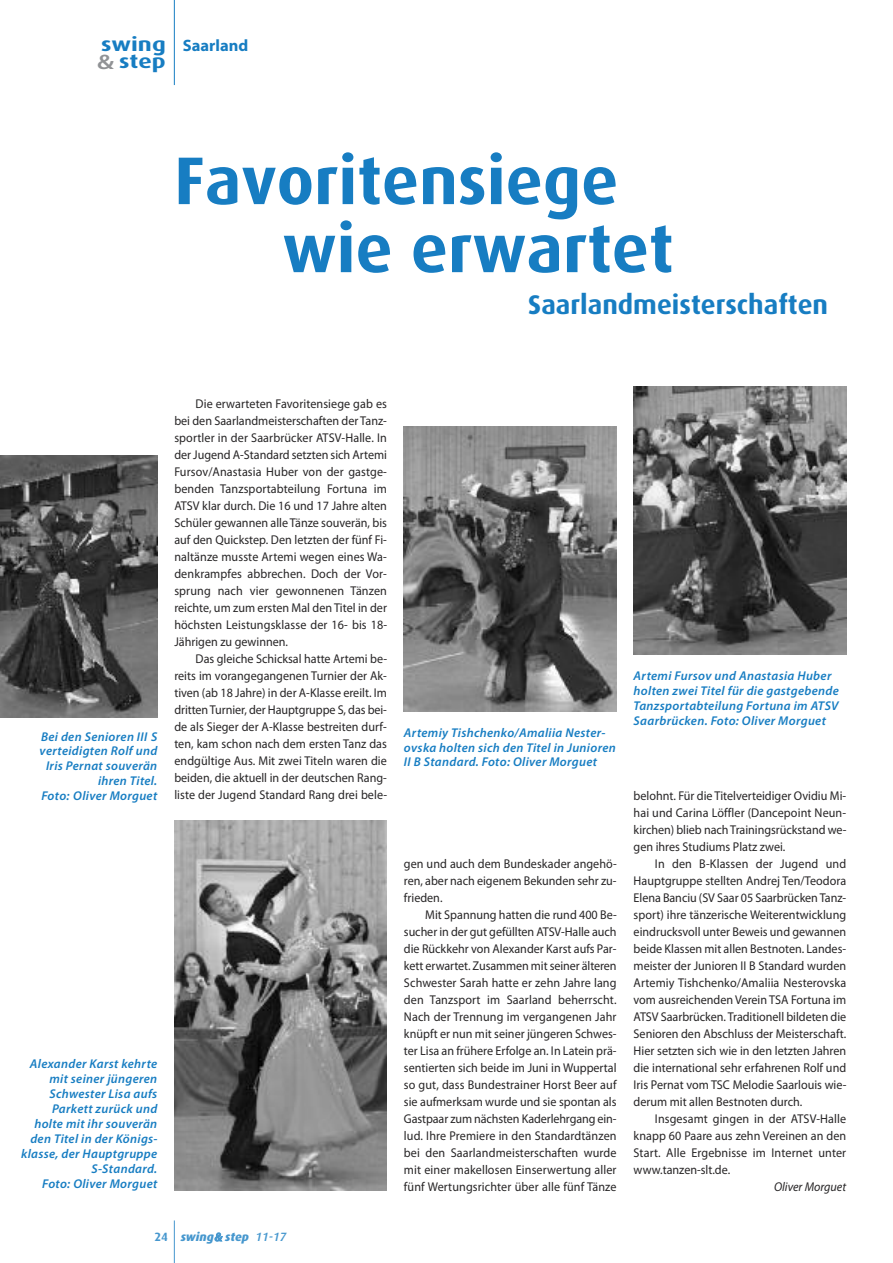
<style>
.page{position:relative;width:893px;height:1263px;background:#fff}
.page>*{position:absolute;margin:0;border:0;box-sizing:border-box;transform-origin:0 0}
.t1{font:700 67.5px/68.1px "Dax";color:#177dc2}
.t2{font:700 27px "Dax";color:#177dc2}
.t3{font:700 19.5px/16.5px "Dax";color:#177dc2;scale:1.25 1}
.t4{font:700 16.5px "Myriad Pro";color:#177dc2}
.t5{font:12.75px/17px "Myriad Pro";color:#272526;text-align:justify;scale:.95 1}
.t6{font:italic 600 12.75px/14.9px "Myriad Pro";letter-spacing:.025em;color:#177dc2;text-align:right}
.t7{font:italic 12.75px "Myriad Pro";color:#272526;scale:.95 1}
.t8{font:italic 800 12px "Dax";color:#4697ce}
.s1{font-family:"Myriad Pro";font-weight:600;font-size:21px;color:#909295}
.s2{font-weight:700;font-style:normal}
.s3{font-family:"Myriad Pro";font-weight:600}
.s4{font-weight:500}
</style>
<div class="page">
<hr style="left:174px;top:1220px;width:1px;height:43px;background:#4697ce">
<hr style="left:174px;top:0;width:1px;height:85px;background:#177dc2">
<img style="left:174px;top:821px;width:213px;height:370px">
<img style="left:634px;top:387px;width:212px;height:267px">
<img style="left:404px;top:427px;width:213px;height:285px">
<img style="left:0;top:456px;width:157px;height:261px">
<h3 class="t3" style="left:97px;top:36px;width:57px">swing <span class="s1">&amp;</span> step</h3>
<p class="t4" style="left:183px;top:39px;width:67px">Saarland</p>
<h1 class="t1" style="left:282px;top:147px;width:393px;text-indent:-108px">Favoritensiege wie erwartet</h1>
<h2 class="t2" style="left:528px;top:289px;width:301px">Saarlandmeisterschaften</h2>
<p class="t6" style="left:40px;top:730px;width:119px">Bei den Senioren III S verteidigten Rolf und<br>Iris Pernat souverän ihren Titel.<br>Foto: Oliver Morguet</p>
<p class="t5" style="left:174px;top:396px;width:226px;text-indent:21px">Die erwarteten Favoritensiege gab es bei den Saarlandmeisterschaften der Tanz&shy;sportler in der Saarbrücker ATSV-Halle. In der Jugend A-Standard setzten sich Artemi Fursov/Anastasia Huber von der gastge&shy;benden Tanzsportabteilung Fortuna im ATSV klar durch. Die 16 und 17 Jahre alten Schüler gewannen alle Tänze souverän, bis auf den Quickstep. Den letzten der fünf Fi&shy;naltänze musste Artemi wegen eines Wa&shy;denkrampfes abbrechen. Doch der Vor&shy;sprung nach vier gewonnenen Tänzen reichte, um zum ersten Mal den Titel in der höchsten Leistungsklasse der 16- bis 18- Jährigen zu gewinnen.</p>
<p class="t5" style="left:174px;top:652px;width:226px;text-indent:21px">Das gleiche Schicksal hatte Artemi be&shy;reits im vorangegangenen Turnier der Ak&shy;tiven (ab 18 Jahre) in der A-Klasse ereilt. Im drittenTurnier, der Hauptgruppe S, das bei&shy;de als Sieger der A-Klasse bestreiten durf&shy;ten, kam schon nach dem ersten Tanz das endgültige Aus. Mit zwei Titeln waren die beiden, die aktuell in der deutschen Rang&shy;liste der Jugend Standard Rang drei bele-</p>
<p class="t6" style="left:21px;top:1058px;width:138px">Alexander Karst kehrte mit seiner jüngeren<br>Schwester Lisa aufs<br>Parkett zurück und holte mit ihr souverän den Titel in der Königs&shy;klasse, der Hauptgruppe<br>S-Standard.<br>Foto: Oliver Morguet</p>
<p class="t8" style="left:154px;top:1230px;width:133px"><span class="s2">24</span> swing<span class="s3">&amp;</span> step <span class="s4">11-17</span></p>
<p class="t6" style="left:404px;top:726px;width:213px;text-align:left">Artemiy Tishchenko/Amaliia Nester&shy;ovska holten sich den Titel in Junioren<br>II B Standard. Foto: Oliver Morguet</p>
<p class="t5" style="left:404px;top:856px;width:225px">gen und auch dem Bundeskader angehö&shy;ren, aber nach eigenem Bekunden sehr zu&shy;frieden.</p>
<p class="t5" style="left:404px;top:907px;width:226px;text-indent:21px">Mit Spannung hatten die rund 400 Be&shy;sucher in der gut gefüllten ATSV-Halle auch die Rückkehr von Alexander Karst aufs Par&shy;kett erwartet. Zusammen mit seiner älteren Schwester Sarah hatte er zehn Jahre lang den Tanzsport im Saarland beherrscht.<br>Nach der Trennung im vergangenen Jahr knüpft er nun mit seiner jüngeren Schwes&shy;ter Lisa an frühere Erfolge an. In Latein prä&shy;sentierten sich beide im Juni in Wuppertal so gut, dass Bundestrainer Horst Beer auf sie aufmerksam wurde und sie spontan als Gastpaar zum nächsten Kaderlehrgang ein&shy;lud. Ihre Premiere in den Standardtänzen bei den Saarlandmeisterschaften wurde mit einer makellosen Einserwertung aller fünf Wertungsrichter über alle fünf Tänze</p>
<p class="t6" style="left:634px;top:670px;width:207px;text-align:left">Artemi Fursov und Anastasia Huber holten zwei Titel für die gastgebende Tanzsportabteilung Fortuna im ATSV Saarbrücken. Foto: Oliver Morguet</p>
<p class="t5" style="left:634px;top:788px;width:226px">belohnt. Für die Titelverteidiger Ovidiu Mi&shy;hai und Carina Löffler (Dancepoint Neun&shy;kirchen) blieb nachTrainingsrückstand we&shy;gen ihres Studiums Platz zwei.</p>
<p class="t5" style="left:634px;top:856px;width:226px;text-indent:21px">In den B-Klassen der Jugend und Hauptgruppe stellten Andrej Ten/Teodora Elena Banciu (SV Saar 05 SaarbrückenTanz&shy;sport) ihre tänzerische Weiterentwicklung eindrucksvoll unter Beweis und gewannen beide Klassen mit allen Bestnoten. Landes&shy;meister der Junioren II B Standard wurden Artemiy Tishchenko/Amaliia Nesterovska vom ausreichenden Verein TSA Fortuna im ATSV Saarbrücken. Traditionell bildeten die Senioren den Abschluss der Meisterschaft.<br>Hier setzten sich wie in den letzten Jahren die international sehr erfahrenen Rolf und Iris Pernat vom TSC Melodie Saarlouis wie&shy;derum mit allen Bestnoten durch.</p>
<p class="t5" style="left:634px;top:1111px;width:225px;text-indent:21px">Insgesamt gingen in der ATSV-Halle knapp 60 Paare aus zehn Vereinen an den Start. Alle Ergebnisse im Internet unter www.tanzen-slt.de.</p>
<p class="t7" style="left:774px;top:1182px;width:78px">Oliver Morguet</p>
</div>
